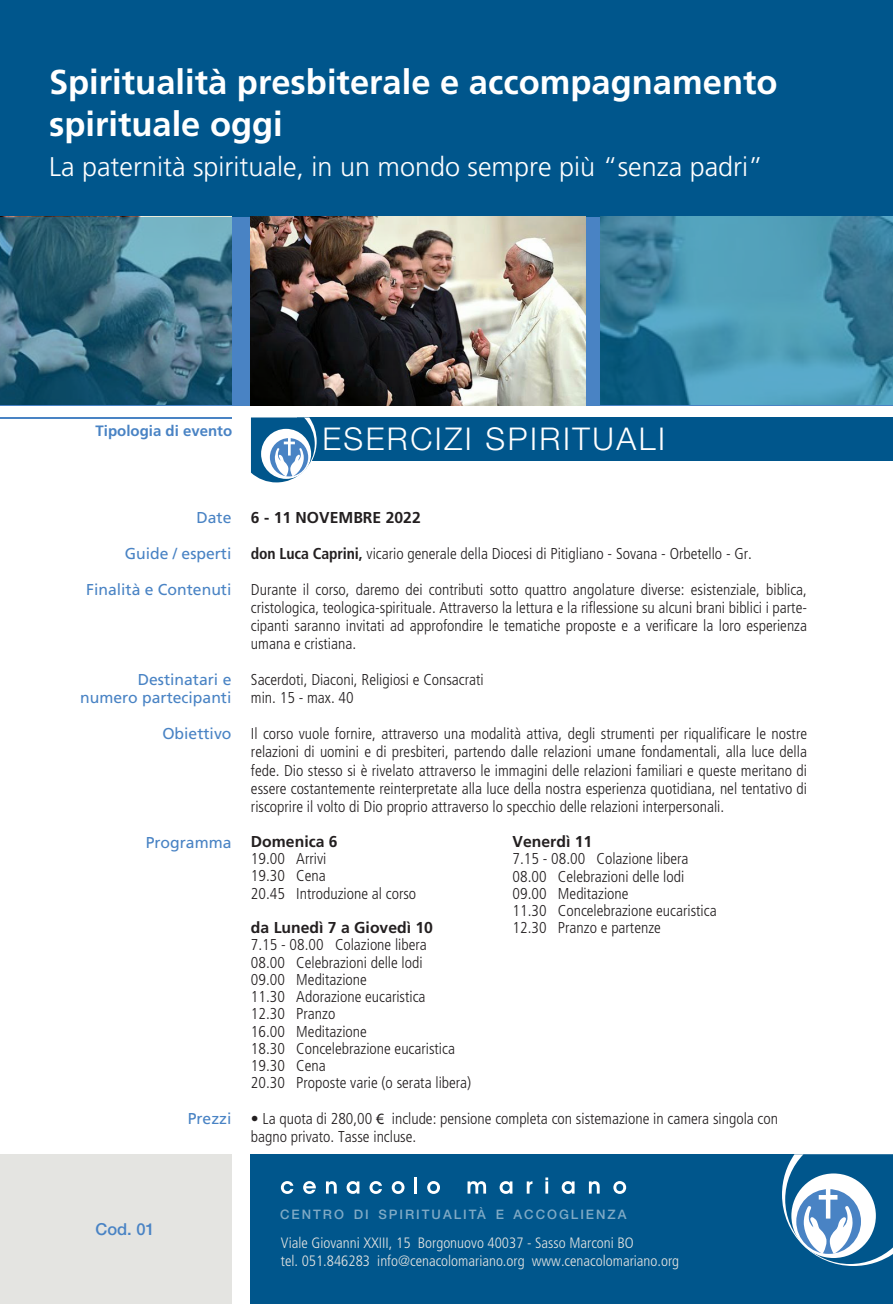
<style>
.page{position:relative;width:893px;height:1304px;background:#fff}
.page>*{position:absolute;margin:0;border:0;box-sizing:border-box;transform-origin:0 0}
.t1{font:700 34.5px/41.4px "Frutiger";color:#fff}
.t2{font:300 31.35px "Helvetica Neue";letter-spacing:.08em;color:#fff}
.t3{font:300 27px "Frutiger";color:#fff}
.t4{font:500 16.5px "Helvetica Neue";color:#4983c4}
.t5{font:300 condensed 15.75px/17.2px "Frutiger";color:#231f20}
.t6{font:15.75px/18px "Frutiger";color:#4983c4;text-align:right}
.t7{font:700 15.75px "Frutiger";color:#231f20}
.t8{font:300 condensed 15px/18px "Frutiger";color:#e4e4e1}
.t9{font:700 15px "Frutiger";color:#4983c4}
.t10{font:500 13.05px "Helvetica Neue";letter-spacing:.15em;color:#fff}
.s1{font-weight:700}
.s2{font-family:"Myriad Pro";font-weight:400;font-stretch:normal}
</style>
<div class="page">
<div style="left:297px;top:417px;width:596px;height:44px;background:#00568c"></div>
<div style="left:0;top:1153px;width:231px;height:150px;background:#e4e4e1"></div>
<div style="left:251px;top:1153px;width:642px;height:150px;background:#00568c"></div>
<div style="left:0;top:0;width:893px;height:217px;background:#00568c"></div>
<div style="left:0;top:217px;width:893px;height:188px;background:#4983c4"></div>
<hr style="left:0;top:417px;width:231px;height:1px;background:#4983c4">
<svg style="left:782px;top:1154px;width:111px;height:111px"></svg>
<svg style="left:281px;top:1181px;width:12px;height:12px"></svg>
<svg style="left:303px;top:1181px;width:13px;height:12px"></svg>
<svg style="left:326px;top:1181px;width:11px;height:12px"></svg>
<svg style="left:347px;top:1181px;width:12px;height:12px"></svg>
<svg style="left:369px;top:1181px;width:13px;height:12px"></svg>
<svg style="left:392px;top:1181px;width:12px;height:12px"></svg>
<hr style="left:414px;top:1177px;width:3px;height:16px;background:#fff">
<svg style="left:427px;top:1181px;width:13px;height:12px"></svg>
<svg style="left:468px;top:1181px;width:18px;height:12px"></svg>
<svg style="left:500px;top:1181px;width:12px;height:12px"></svg>
<svg style="left:527px;top:1181px;width:5px;height:12px"></svg>
<svg style="left:545px;top:1177px;width:3px;height:16px"></svg>
<svg style="left:562px;top:1181px;width:13px;height:12px"></svg>
<svg style="left:589px;top:1181px;width:11px;height:12px"></svg>
<svg style="left:613px;top:1181px;width:13px;height:12px"></svg>
<svg style="left:251px;top:417px;width:66px;height:66px"></svg>
<img style="left:251px;top:217px;width:334px;height:188px">
<svg style="left:0;top:217px;width:231px;height:188px;background:#3b6e83"></svg>
<svg style="left:600px;top:217px;width:293px;height:188px;background:#428daa"></svg>
<h1 class="t1" style="left:49px;top:62px;width:730px">Spiritualità presbiterale e accompagnamento spirituale oggi</h1>
<h3 class="t3" style="left:49px;top:152px;width:716px">La paternità spirituale, in un mondo sempre più “senza padri”</h3>
<p class="t9" style="left:96px;top:422px;width:138px">Tipologia di evento</p>
<h2 class="t2" style="left:322px;top:420px;width:344px">ESERCIZI SPIRITUALI</h2>
<p class="t6" style="left:196px;top:509px;width:37px">Date</p>
<p class="t6" style="left:125px;top:545px;width:108px">Guide / esperti</p>
<p class="t6" style="left:86px;top:581px;width:147px">Finalità e Contenuti</p>
<p class="t6" style="left:80px;top:671px;width:153px">Destinatari e numero partecipanti</p>
<p class="t6" style="left:162px;top:725px;width:71px">Obiettivo</p>
<p class="t6" style="left:146px;top:833px;width:87px">Programma</p>
<p class="t6" style="left:188px;top:1109px;width:45px">Prezzi</p>
<p class="t7" style="left:251px;top:508px;width:171px">6 - 11 NOVEMBRE 2022</p>
<p class="t5" style="left:251px;top:545px;width:503px"><span class="s1">don Luca Caprini,</span> vicario generale della Diocesi di Pitigliano - Sovana - Orbetello - Gr.</p>
<p class="t5" style="left:251px;top:581px;width:558px;line-height:18px;text-align:justify">Durante il corso, daremo dei contributi sotto quattro angolature diverse: esistenziale, biblica, cristologica, teologica-spirituale. Attraverso la lettura e la riflessione su alcuni brani biblici i parte&shy;cipanti saranno invitati ad approfondire le tematiche proposte e a verificare la loro esperienza umana e cristiana.</p>
<p class="t5" style="left:251px;top:671px;width:234px;line-height:18px">Sacerdoti, Diaconi, Religiosi e Consacrati min. 15 - max. 40</p>
<p class="t5" style="left:251px;top:725px;width:558px;line-height:18px;text-align:justify">Il corso vuole fornire, attraverso una modalità attiva, degli strumenti per riqualificare le nostre relazioni di uomini e di presbiteri, partendo dalle relazioni umane fondamentali, alla luce della fede. Dio stesso si è rivelato attraverso le immagini delle relazioni familiari e queste meritano di essere costantemente reinterpretate alla luce della nostra esperienza quotidiana, nel tentativo di riscoprire il volto di Dio proprio attraverso lo specchio delle relazioni interpersonali.</p>
<p class="t7" style="left:251px;top:832px;width:88px">Domenica 6</p>
<p class="t5" style="left:251px;top:850px;width:167px">19.00 Arrivi<br>19.30 Cena<br>20.45 Introduzione al corso</p>
<p class="t7" style="left:251px;top:918px;width:184px">da Lunedì 7 a Giovedì 10</p>
<p class="t5" style="left:251px;top:936px;width:222px">7.15 - 08.00 Colazione libera<br>08.00 Celebrazioni delle lodi<br>09.00 Meditazione<br>11.30 Adorazione eucaristica<br>12.30 Pranzo<br>16.00 Meditazione<br>18.30 Concelebrazione eucaristica<br>19.30 Cena<br>20.30 Proposte varie (o serata libera)</p>
<p class="t5" style="left:251px;top:1110px;width:529px;line-height:18px">• La quota di 280,00 <span class="s2">€</span> include: pensione completa con sistemazione in camera singola con bagno privato. Tasse incluse.</p>
<p class="t7" style="left:513px;top:832px;width:81px">Venerdì 11</p>
<p class="t5" style="left:513px;top:850px;width:206px">7.15 - 08.00 Colazione libera<br>08.00 Celebrazioni delle lodi<br>09.00 Meditazione<br>11.30 Concelebrazione eucaristica<br>12.30 Pranzo e partenze</p>
<p class="t4" style="left:96px;top:1219px;width:61px">Cod. 01</p>
<p class="t10" style="left:280px;top:1206px;width:348px">CENTRO DI SPIRITUALITÀ E ACCOGLIENZA</p>
<p class="t8" style="left:281px;top:1234px;width:400px">Viale Giovanni XXIII, 15 Borgonuovo 40037 - Sasso Marconi BO<br>tel. 051.846283 info@cenacolomariano.org www.cenacolomariano.org</p>
</div>
